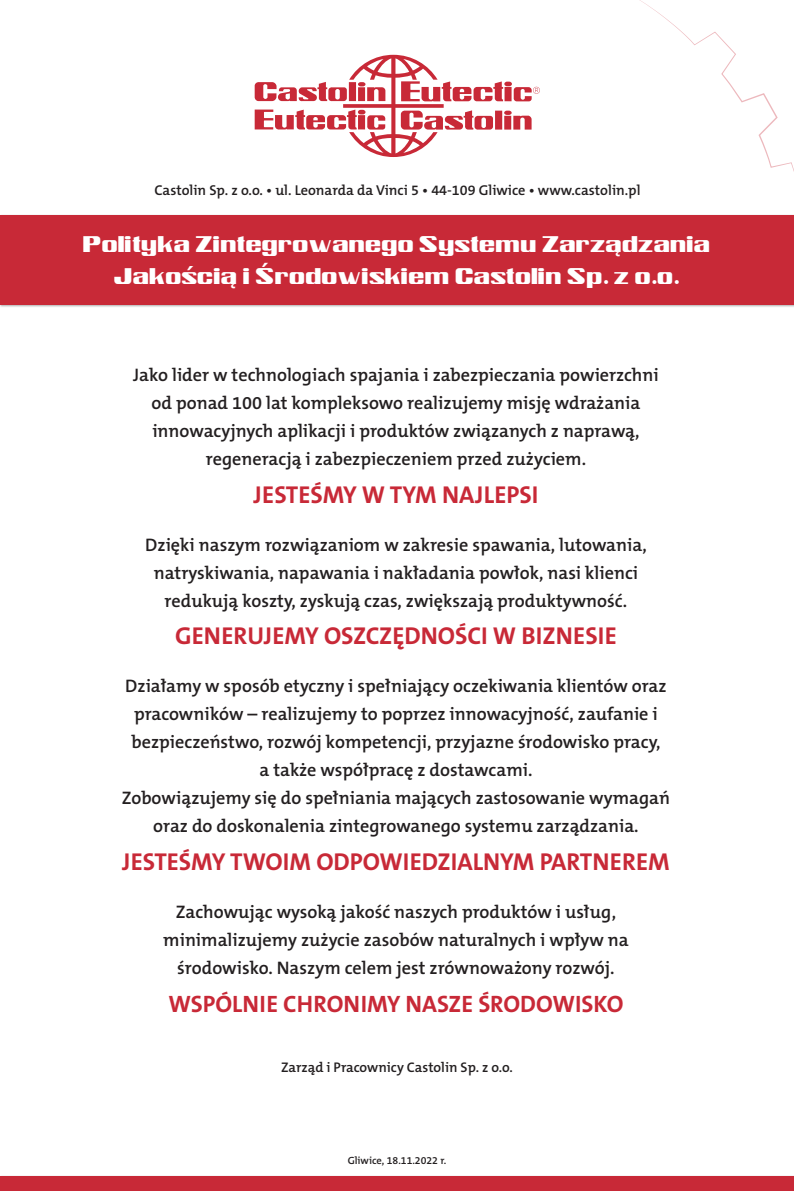
<style>
.page{position:relative;width:794px;height:1191px;background:#fff}
.page>*{position:absolute;margin:0;border:0;box-sizing:border-box;transform-origin:0 0}
.t1{font:700 24.5px "The Mix B W7";color:#c82937}
.t2{font:700 23.8px "The Mix B W7";color:#c82937}
.t3{font:21.95px "Castolin 3 DAS";color:#fff}
.t4{font:600 18.2px/28px "The Mix B W6";color:#231f20;text-align:center}
.t5{font:600 14.35px "The Mix B W6";color:#231f20}
.t6{font:600 14px "The Mix B W6";color:#231f20}
.t7{font:600 10.5px "The Mix B W6";color:#231f20}
</style>
<div class="page">
<div style="left:0;top:214px;width:794px;height:93px;background:#c6c5c5"></div>
<div style="left:0;top:215px;width:794px;height:90px;background:#c82937"></div>
<div style="left:0;top:1174px;width:794px;height:17px;background:#f6f6f6"></div>
<div style="left:0;top:1176px;width:794px;height:15px;background:#c82937"></div>
<svg style="left:639px;top:0;width:155px;height:172px"></svg>
<svg style="left:255px;top:55px;width:285px;height:102px"></svg>
<p class="t5" style="left:154px;top:181px;width:488px">Castolin Sp. z o.o. • ul. Leonarda da Vinci 5 • 44-109 Gliwice • www.castolin.pl</p>
<p class="t3" style="left:83px;top:230px;width:629px">Polityka Zintegrowanego Systemu Zarządzania</p>
<p class="t3" style="left:115px;top:262px;width:567px">Jakością i Środowiskiem Castolin Sp. z o.o.</p>
<p class="t4" style="left:133px;top:361px;width:527px">Jako lider w technologiach spajania i zabezpieczania powierzchni od ponad 100 lat kompleksowo realizujemy misję wdrażania innowacyjnych aplikacji i produktów związanych z naprawą, regeneracją i zabezpieczeniem przed zużyciem.</p>
<p class="t1" style="left:254px;top:478px;width:286px">JESTEŚMY W TYM NAJLEPSI</p>
<p class="t4" style="left:145px;top:530px;width:503px">Dzięki naszym rozwiązaniom w zakresie spawania, lutowania, natryskiwania, napawania i nakładania powłok, nasi klienci redukują koszty, zyskują czas, zwiększają produktywność.</p>
<p class="t1" style="left:175px;top:620px;width:443px">GENERUJEMY OSZCZĘDNOŚCI W BIZNESIE</p>
<p class="t4" style="left:122px;top:672px;width:549px">Działamy w sposób etyczny i spełniający oczekiwania klientów oraz pracowników – realizujemy to poprzez innowacyjność, zaufanie i bezpieczeństwo, rozwój kompetencji, przyjazne środowisko pracy,<br>a także współpracę z dostawcami.<br>Zobowiązujemy się do spełniania mających zastosowanie wymagań oraz do doskonalenia zintegrowanego systemu zarządzania.</p>
<p class="t1" style="left:122px;top:846px;width:549px">JESTEŚMY TWOIM ODPOWIEDZIALNYM PARTNEREM</p>
<p class="t4" style="left:163px;top:898px;width:467px">Zachowując wysoką jakość naszych produktów i usług, minimalizujemy zużycie zasobów naturalnych i wpływ na środowisko. Naszym celem jest zrównoważony rozwój.</p>
<p class="t2" style="left:168px;top:988px;width:456px">WSPÓLNIE CHRONIMY NASZE ŚRODOWISKO</p>
<p class="t6" style="left:281px;top:1058px;width:233px">Zarząd i Pracownicy Castolin Sp. z o.o.</p>
<p class="t7" style="left:348px;top:1153px;width:100px">Gliwice, 18.11.2022 r.</p>
</div>
